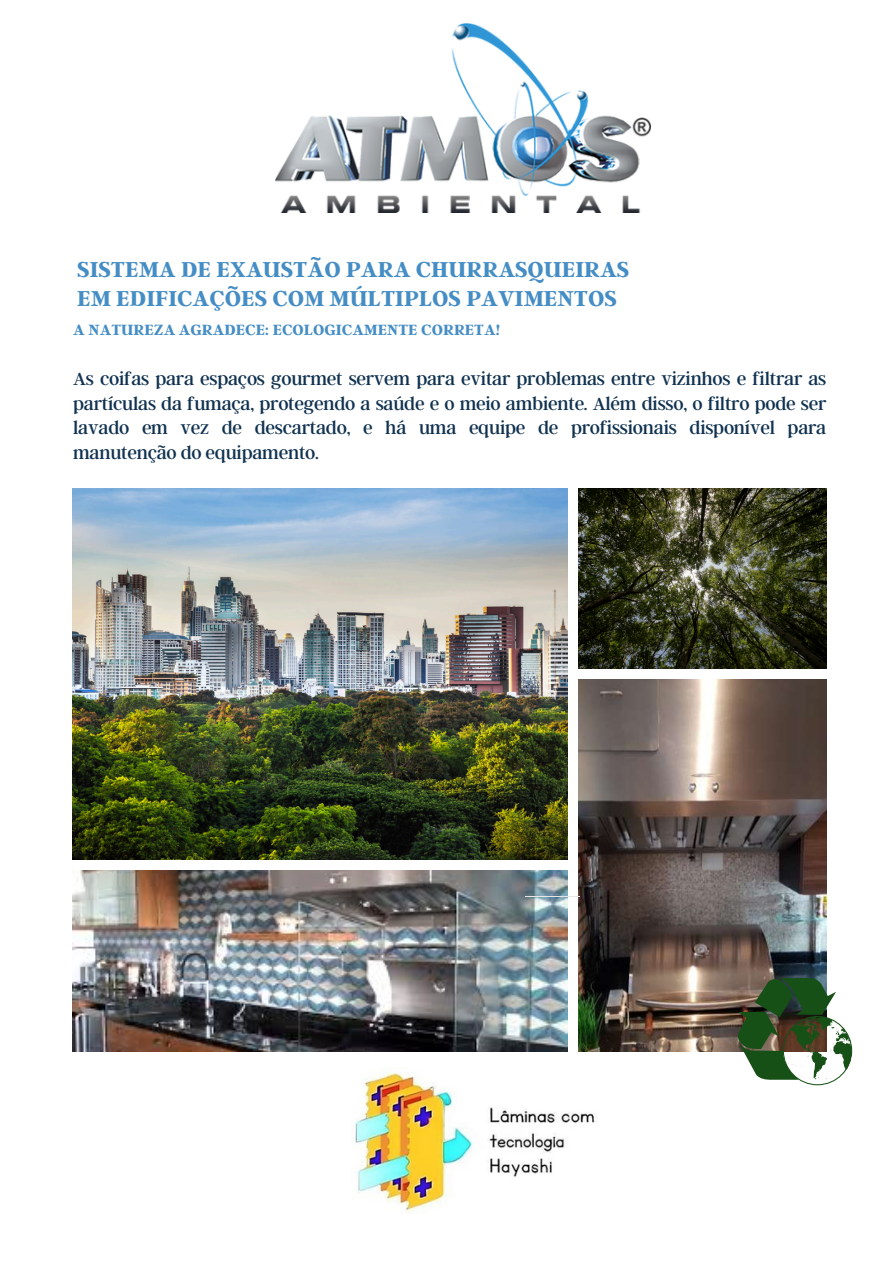
<style>
.page{position:relative;width:894px;height:1264px;background:#fff}
.page>*{position:absolute;margin:0;border:0;box-sizing:border-box;transform-origin:0 0}
.t1{font:700 24px/29.2px "Argent CF";color:#458dc5}
.t2{font:19.5px/24.8px "Argent CF";letter-spacing:-.01em;color:#103250;text-align:justify}
.t3{font:700 16.5px "Argent CF";color:#458dc5}
</style>
<div class="page">
<img style="left:275px;top:23px;width:375px;height:189px">
<img style="left:72px;top:488px;width:495px;height:371px">
<img style="left:578px;top:488px;width:248px;height:180px">
<img style="left:72px;top:871px;width:495px;height:180px">
<img style="left:578px;top:679px;width:248px;height:372px">
<hr style="left:524px;top:896px;width:55px;height:1px;background:#e6e6e6">
<img style="left:355px;top:1072px;width:241px;height:140px">
<svg style="left:735px;top:973px;width:116px;height:112px"></svg>
<p class="t1" style="left:77px;top:253px;width:553px">SISTEMA DE EXAUSTÃO PARA CHURRASQUEIRAS<br>EM EDIFICAÇÕES COM MÚLTIPLOS PAVIMENTOS</p>
<p class="t3" style="left:73px;top:318px;width:428px">A NATUREZA AGRADECE: ECOLOGICAMENTE CORRETA!</p>
<h2 class="t2" style="left:73px;top:365px;width:754px">As coifas para espaços gourmet servem para evitar problemas entre vizinhos e filtrar as partículas da fumaça, protegendo a saúde e o meio ambiente. Além disso, o filtro pode ser lavado em vez de descartado, e há uma equipe de profissionais disponível para manutenção do equipamento.</h2>
</div>
